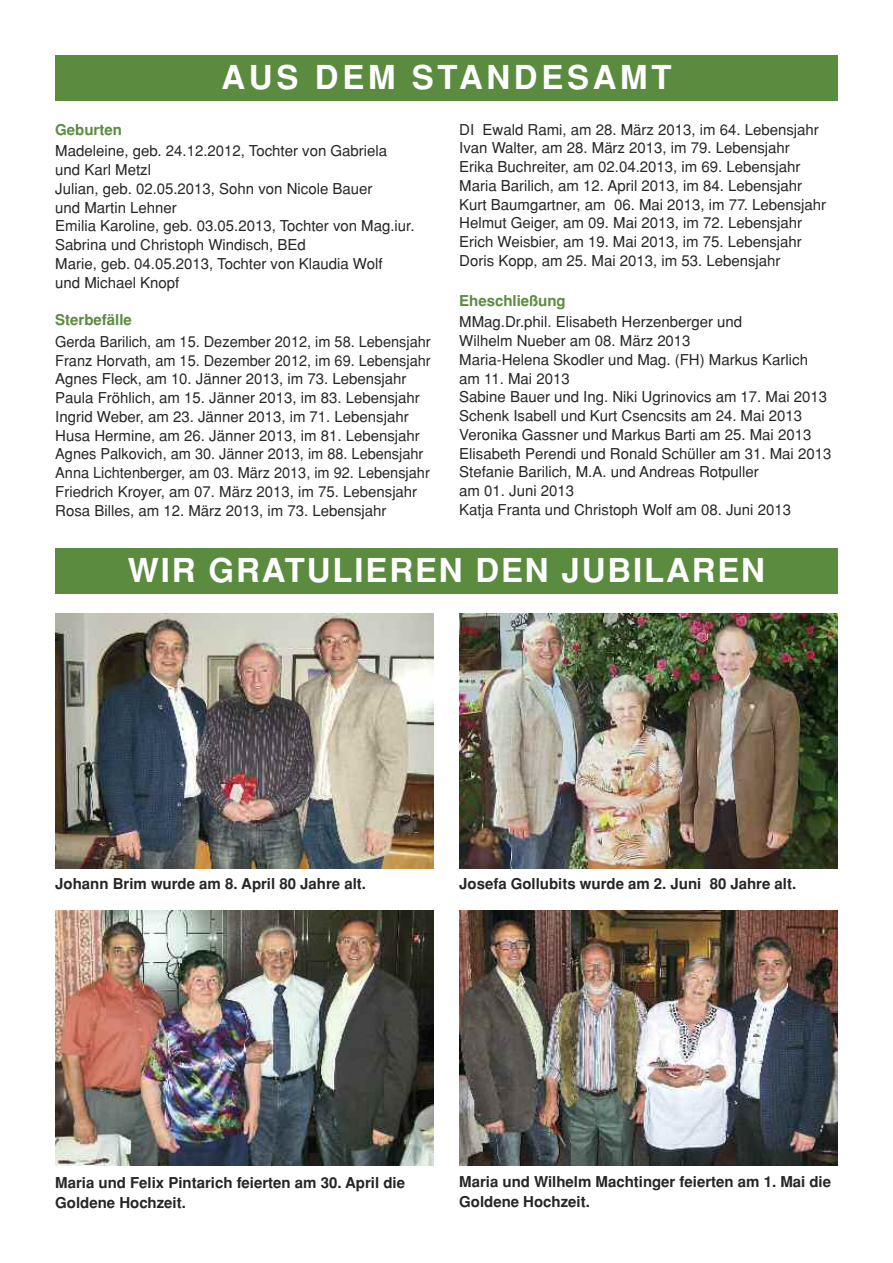
<style>
.page{position:relative;width:893px;height:1263px;background:#fff}
.page>*{position:absolute;margin:0;border:0;box-sizing:border-box;transform-origin:0 0}
.t1{font:700 33px "Helvetica";letter-spacing:.055em;color:#fff}
.t2{font:700 33px "Helvetica";letter-spacing:.11em;color:#fff}
.t3{font:15px/18.8px "Helvetica";color:#272627}
.t4{font:700 15px/20.2px "Helvetica";color:#272627}
.t5{font:700 15px "Helvetica";color:#5b8b3f}
</style>
<div class="page">
<div style="left:55px;top:55px;width:783px;height:46px;background:#5b8b3f"></div>
<img style="left:55px;top:614px;width:379px;height:255px">
<div style="left:55px;top:548px;width:783px;height:46px;background:#5b8b3f"></div>
<img style="left:55px;top:911px;width:379px;height:255px">
<img style="left:459px;top:614px;width:379px;height:255px">
<img style="left:459px;top:911px;width:379px;height:255px">
<h1 class="t2" style="left:221px;top:59px;width:452px">AUS DEM STANDESAMT</h1>
<p class="t5" style="left:55px;top:121px;width:68px">Geburten</p>
<p class="t3" style="left:55px;top:142px;width:361px">Madeleine, geb. 24.12.2012, Tochter von Gabriela und Karl Metzl<br>Julian, geb. 02.05.2013, Sohn von Nicole Bauer<br>und Martin Lehner<br>Emilia Karoline, geb. 03.05.2013, Tochter von Mag.iur.<br>Sabrina und Christoph Windisch, BEd<br>Marie, geb. 04.05.2013, Tochter von Klaudia Wolf<br>und Michael Knopf</p>
<p class="t5" style="left:55px;top:311px;width:78px">Sterbefälle</p>
<p class="t3" style="left:55px;top:332px;width:377px">Gerda Barilich, am 15. Dezember 2012, im 58. Lebensjahr Franz Horvath, am 15. Dezember 2012, im 69. Lebensjahr Agnes Fleck, am 10. Jänner 2013, im 73. Lebensjahr Paula Fröhlich, am 15. Jänner 2013, im 83. Lebensjahr Ingrid Weber, am 23. Jänner 2013, im 71. Lebensjahr Husa Hermine, am 26. Jänner 2013, im 81. Lebensjahr Agnes Palkovich, am 30. Jänner 2013, im 88. Lebensjahr Anna Lichtenberger, am 03. März 2013, im 92. Lebensjahr Friedrich Kroyer, am 07. März 2013, im 75. Lebensjahr Rosa Billes, am 12. März 2013, im 73. Lebensjahr</p>
<p class="t3" style="left:459px;top:120px;width:368px">DI Ewald Rami, am 28. März 2013, im 64. Lebensjahr Ivan Walter, am 28. März 2013, im 79. Lebensjahr Erika Buchreiter, am 02.04.2013, im 69. Lebensjahr Maria Barilich, am 12. April 2013, im 84. Lebensjahr Kurt Baumgartner, am 06. Mai 2013, im 77. Lebensjahr Helmut Geiger, am 09. Mai 2013, im 72. Lebensjahr Erich Weisbier, am 19. Mai 2013, im 75. Lebensjahr Doris Kopp, am 25. Mai 2013, im 53. Lebensjahr</p>
<p class="t5" style="left:459px;top:292px;width:108px">Eheschließung</p>
<p class="t3" style="left:459px;top:313px;width:374px">MMag.Dr.phil. Elisabeth Herzenberger und<br>Wilhelm Nueber am 08. März 2013<br>Maria-Helena Skodler und Mag. (FH) Markus Karlich am 11. Mai 2013<br>Sabine Bauer und Ing. Niki Ugrinovics am 17. Mai 2013<br>Schenk Isabell und Kurt Csencsits am 24. Mai 2013<br>Veronika Gassner und Markus Barti am 25. Mai 2013<br>Elisabeth Perendi und Ronald Schüller am 31. Mai 2013<br>Stefanie Barilich, M.A. und Andreas Rotpuller<br>am 01. Juni 2013<br>Katja Franta und Christoph Wolf am 08. Juni 2013</p>
<h1 class="t1" style="left:128px;top:552px;width:638px">WIR GRATULIEREN DEN JUBILAREN</h1>
<p class="t4" style="left:55px;top:873px;width:312px">Johann Brim wurde am 8. April 80 Jahre alt.</p>
<p class="t4" style="left:459px;top:873px;width:338px">Josefa Gollubits wurde am 2. Juni 80 Jahre alt.</p>
<p class="t4" style="left:55px;top:1172px;width:351px">Maria und Felix Pintarich feierten am 30. April die<br>Goldene Hochzeit.</p>
<p class="t4" style="left:459px;top:1172px;width:373px">Maria und Wilhelm Machtinger feierten am 1. Mai die<br>Goldene Hochzeit.</p>
</div>
